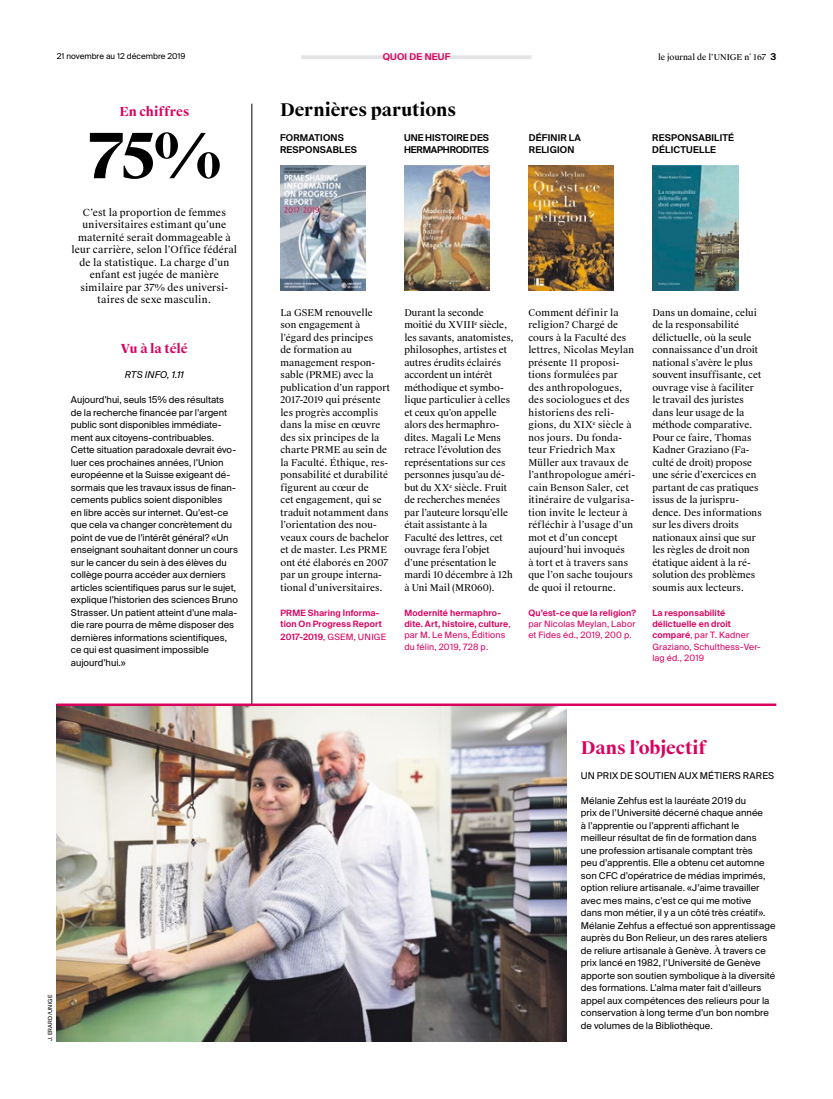
<style>
.page{position:relative;width:833px;height:1099px;background:#fff}
.page>*{position:absolute;margin:0;border:0;box-sizing:border-box;transform-origin:0 0}
.t1{font:700 62.5px "Suisse Works";color:#000}
.t2{font:700 17.5px "Suisse Works";letter-spacing:-.01em;color:#000}
.t3{font:700 17.5px "Suisse Works";letter-spacing:-.005em;color:#da005e}
.t4{font:700 12.5px "Suisse Works";color:#da005e}
.t5{font:9.75px/12.5px "Suisse Works";letter-spacing:.015em;color:#000;text-align:center}
.t6{font:9.38px/12.5px "Suisse Works";letter-spacing:.005em;color:#000}
.t7{font:9.38px/12.5px "Suisse Intl";color:#000}
.t8{font:600 9.38px/12.5px "Suisse Intl";letter-spacing:.02em;color:#000}
.t9{font:600 9.38px/12.5px "Suisse Intl";letter-spacing:-.015em;color:#000}
.t10{font:italic 9.38px "Suisse Intl";letter-spacing:.015em;color:#000}
.t11{font:600 9.38px "Suisse Intl";letter-spacing:.02em;color:#da005e}
.t12{font:8.75px/11.2px "Suisse Intl";letter-spacing:.02em;color:#da005e}
.t13{font:600 8.75px/11.2px "Suisse Intl";letter-spacing:.015em;color:#da005e}
.t14{font:8.12px "Suisse Intl";color:#000}
.t15{font:8.12px "Suisse Works";color:#000}
.t16{font:5.62px "Suisse Intl";letter-spacing:.03em;color:#000}
.s1{font-family:"Suisse Intl";font-weight:600;font-size:9.38px}
.s2{font-weight:600}
.s3{font-weight:400}
.s4{font-family:"Suisse Works"}
</style>
<div class="page">
<hr style="left:251px;top:104px;width:1px;height:601px;background:#000">
<img style="left:280px;top:166px;width:85px;height:125px">
<img style="left:652px;top:166px;width:86px;height:125px">
<img style="left:404px;top:166px;width:85px;height:125px">
<img style="left:529px;top:166px;width:85px;height:125px">
<hr style="left:301px;top:55px;width:230px;height:4px;background:#e3e4e6">
<img style="left:57px;top:706px;width:509px;height:335px">
<hr style="left:57px;top:703px;width:719px;height:3px;background:#da005e">
<p class="t14" style="left:57px;top:52px;width:130px">21 novembre au 12 décembre 2019</p>
<p class="t15" style="left:658px;top:52px;width:120px">le journal de l’UNIGE n˚ 167 <span class="s1">3</span></p>
<p class="t11" style="left:383px;top:52px;width:69px">QUOI DE NEUF</p>
<h3 class="t4" style="left:119px;top:103px;width:71px">En chiffres</h3>
<h1 class="t1" style="left:88px;top:117px;width:134px">75%</h1>
<p class="t5" style="left:72px;top:206px;width:167px">C’est la proportion de femmes universitaires estimant qu’une maternité serait dommageable à leur carrière, selon l’Office fédéral de la statistique. La charge d’un enfant est jugée de manière similaire par 37% des universi&shy;taires de sexe masculin.</p>
<h3 class="t4" style="left:121px;top:341px;width:69px">Vu à la télé</h3>
<p class="t10" style="left:125px;top:369px;width:61px">RTS INFO, 1.11</p>
<p class="t7" style="left:71px;top:394px;width:169px">Aujourd’hui, seuls 15% des résultats<br>de la recherche financée par l’argent public sont disponibles immédiate&shy;ment aux citoyens-contribuables.<br>Cette situation paradoxale devrait évo&shy;luer ces prochaines années, l’Union européenne et la Suisse exigeant dé&shy;sormais que les travaux issus de finan&shy;cements publics soient disponibles<br>en libre accès sur internet. Qu’est-ce que cela va changer concrètement du point de vue de l’intérêt général? «Un enseignant souhaitant donner un cours sur le cancer du sein à des élèves du collège pourra accéder aux derniers articles scientifiques parus sur le sujet, explique l’historien des sciences Bruno Strasser. Un patient atteint d’une mala&shy;die rare pourra de même disposer des dernières informations scientifiques, ce qui est quasiment impossible aujourd’hui.»</p>
<p class="t16" style="left:47px;top:1041px;width:48px;rotate:-90deg">J. ERARD/UNIGE</p>
<h2 class="t2" style="left:280px;top:99px;width:178px">Dernières parutions</h2>
<p class="t8" style="left:280px;top:131px;width:78px">FORMATIONS<br>RESPONSABLES</p>
<p class="t8" style="left:529px;top:131px;width:54px">DÉFINIR LA<br>RELIGION</p>
<p class="t8" style="left:652px;top:131px;width:83px">RESPONSABILITÉ<br>DÉLICTUELLE</p>
<p class="t9" style="left:404px;top:131px;width:86px">UNE HISTOIRE DES<br>HERMAPHRODITES</p>
<p class="t6" style="left:280px;top:306px;width:111px">La GSEM renouvelle son engagement à l’égard des principes<br>de formation au management respon&shy;sable (PRME) avec la publication d’un rapport<br>2017-2019 qui présente les progrès accomplis dans la mise en œuvre des six principes de la charte PRME au sein de la Faculté. Éthique, res&shy;ponsabilité et durabilité figurent au cœur de<br>cet engagement, qui se traduit notamment dans l’orientation des nou&shy;veaux cours de bachelor et de master. Les PRME ont été élaborés en 2007 par un groupe interna&shy;tional d’universitaires.</p>
<p class="t13" style="left:280px;top:607px;width:103px">PRME Sharing Informa&shy;tion On Progress Report</p>
<p class="t12" style="left:280px;top:631px;width:107px"><span class="s2">2017-2019</span>, GSEM, UNIGE</p>
<p class="t6" style="left:404px;top:306px;width:111px">Durant la seconde moitié du XVIII<sup>e</sup> siècle, les savants, anatomistes, philosophes, artistes et autres érudits éclairés accordent un intérêt méthodique et symbo&shy;lique particulier à celles et ceux qu’on appelle alors des hermaphro&shy;dites. Magali Le Mens retrace l’évolution des représentations sur ces personnes jusqu’au dé&shy;but du XX<sup>e</sup> siècle. Fruit de recherches menées par l’auteure lorsqu’elle était assistante à la<br>Faculté des lettres, cet ouvrage fera l’objet d’une présentation le mardi 10 décembre à 12h à Uni Mail (MR060).</p>
<p class="t13" style="left:404px;top:607px;width:108px">Modernité hermaphro&shy;dite. Art, histoire, culture<span class="s3">, par M. Le Mens, Éditions du félin, 2019, 728 p.</span></p>
<p class="t6" style="left:528px;top:306px;width:108px">Comment définir la religion? Chargé de cours à la Faculté des lettres, Nicolas Meylan présente 11 proposi&shy;tions formulées par des anthropologues, des sociologues et des historiens des reli&shy;gions, du XIX<sup>e</sup> siècle à nos jours. Du fonda&shy;teur Friedrich Max<br>Müller aux travaux de l’anthropologue améri&shy;cain Benson Saler, cet itinéraire de vulgarisa&shy;tion invite le lecteur à réfléchir à l’usage d’un mot et d’un concept aujourd’hui invoqués<br>à tort et à travers sans que l’on sache toujours de quoi il retourne.</p>
<p class="t13" style="left:528px;top:607px;width:109px">Qu’est-ce que la religion?</p>
<p class="t12" style="left:528px;top:618px;width:109px">par Nicolas Meylan, Labor et Fides éd., 2019, 200 p.</p>
<p class="t6" style="left:652px;top:306px;width:111px">Dans un domaine, celui de la responsabilité délictuelle, où la seule connaissance d’un droit national s’avère le plus souvent insuffisante, cet ouvrage vise à faciliter le travail des juristes dans leur usage de la méthode comparative.<br>Pour ce faire, Thomas<br>Kadner Graziano (Fa&shy;culté de droit) propose une série d’exercices en partant de cas pratiques issus de la jurispru&shy;dence. Des informations sur les divers droits nationaux ainsi que sur les règles de droit non étatique aident à la ré&shy;solution des problèmes soumis aux lecteurs.</p>
<p class="t12" style="left:652px;top:607px;width:110px"><span class="s2">La responsabilité délictuelle en droit comparé</span>, par T. Kadner<br>Graziano, Schulthess-Ver&shy;lag éd., 2019</p>
<h2 class="t3" style="left:581px;top:736px;width:127px">Dans l’objectif</h2>
<p class="t7" style="left:581px;top:769px;width:195px">UN PRIX DE SOUTIEN AUX MÉTIERS RARES</p>
<p class="t7" style="left:581px;top:794px;width:196px">Mélanie Zehfus est la lauréate 2019 du<br>prix de l’Université décerné chaque année<br>à l’apprentie ou l’apprenti affichant le meilleur résultat de fin de formation dans<br>une profession artisanale comptant très<br>peu d’apprentis. Elle a obtenu cet automne son CFC d’opératrice de médias imprimés, option reliure artisanale. «J’aime travailler avec mes mains, c’est ce qui me motive<br>dans mon métier, il y a un côté très créatif».<br>Mélanie Zehfus a effectué son apprentissage auprès du Bon Relieur, un des rares ateliers de reliure artisanale à Genève. <span class="s4">À</span> travers ce prix lancé en 1982, l’Université de Genève apporte son soutien symbolique à la diversité des formations. L’alma mater fait d’ailleurs appel aux compétences des relieurs pour la conservation à long terme d’un bon nombre de volumes de la Bibliothèque.</p>
</div>
